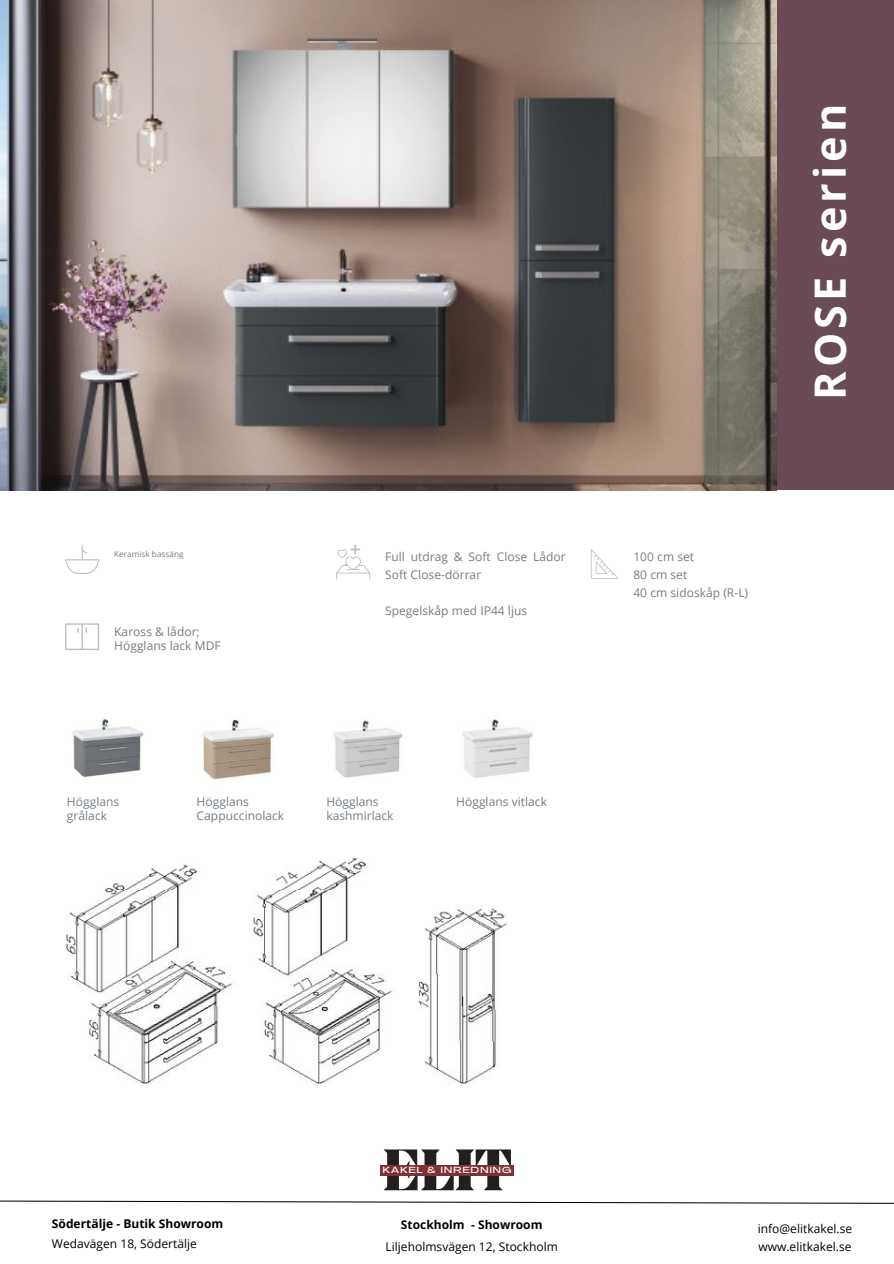
<style>
.page{position:relative;width:894px;height:1264px;background:#fff}
.page>*{position:absolute;margin:0;border:0;box-sizing:border-box;transform-origin:0 0}
.t1{font:800 60.45px "Migra";color:#231f20}
.t2{font:700 43.2px "Open Sans";letter-spacing:.095em;color:#fff}
.t3{font:12px/14.7px "Open Sans";letter-spacing:.005em;color:#757d83}
.t4{font:12px/18px "Open Sans";color:#000}
.t5{font:700 12px "Open Sans";color:#000}
.t6{font:500 8.7px "Agrandir Grand";letter-spacing:.14em;color:#fff}
.t7{font:8.25px "Open Sans";color:#757d83}
</style>
<div class="page">
<div style="left:0;top:0;width:893px;height:489px;background:#694b57"></div>
<img style="left:0;top:0;width:776px;height:490px">
<svg style="left:65px;top:544px;width:34px;height:30px"></svg>
<svg style="left:65px;top:623px;width:34px;height:27px"></svg>
<svg style="left:336px;top:544px;width:34px;height:35px"></svg>
<svg style="left:590px;top:549px;width:28px;height:30px"></svg>
<img style="left:67px;top:858px;width:439px;height:225px">
<img style="left:72px;top:717px;width:461px;height:63px">
<div style="left:380px;top:1164px;width:133px;height:11px;background:#803138"></div>
<svg style="left:0;top:1200px;width:893px;height:4px"></svg>
<p class="t7" style="left:114px;top:548px;width:71px">Keramisk bassäng</p>
<p class="t3" style="left:114px;top:623px;width:108px">Kaross &amp; lådor;<br>Högglans lack MDF</p>
<p class="t3" style="left:385px;top:547px;width:182px;line-height:18px">Full utdrag &amp; Soft Close Lådor<br>Soft Close-dörrar</p>
<p class="t3" style="left:385px;top:603px;width:143px">Spegelskåp med IP44 ljus</p>
<p class="t3" style="left:67px;top:793px;width:54px">Högglans grålack</p>
<p class="t3" style="left:196px;top:793px;width:89px">Högglans<br>Cappuccinolack</p>
<p class="t3" style="left:326px;top:793px;width:69px">Högglans kashmirlack</p>
<p class="t3" style="left:456px;top:793px;width:92px">Högglans vitlack</p>
<p class="t3" style="left:633px;top:547px;width:116px;line-height:18px">100 cm set<br>80 cm set<br>40 cm sidoskåp (R-L)</p>
<h2 class="t2" style="left:799px;top:400px;width:297px;rotate:-90deg">ROSE serien</h2>
<p class="t5" style="left:52px;top:1214px;width:173px">Södertälje - Butik Showroom</p>
<p class="t4" style="left:52px;top:1234px;width:146px">Wedavägen 18, Södertälje</p>
<h1 class="t1" style="left:382px;top:1131px;width:132px">ELIT</h1>
<p class="t6" style="left:383px;top:1164px;width:130px">KAKEL &amp; INREDNING</p>
<p class="t5" style="left:401px;top:1216px;width:143px">Stockholm - Showroom</p>
<p class="t4" style="left:385px;top:1236px;width:174px">Liljeholmsvägen 12, Stockholm</p>
<p class="t4" style="left:757px;top:1218px;width:96px">info@elitkakel.se www.elitkakel.se</p>
</div>
